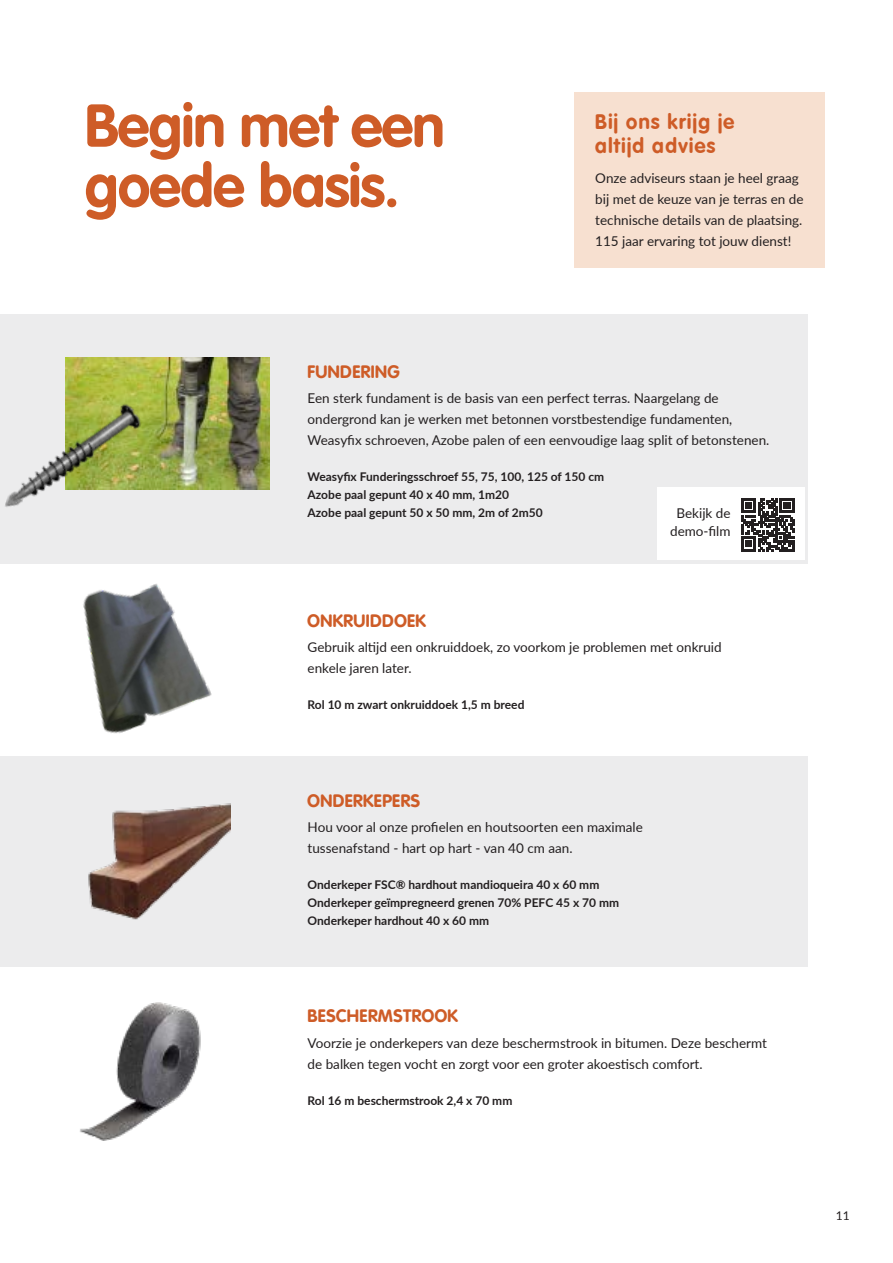
<style>
.page{position:relative;width:893px;height:1263px;background:#fff}
.page>*{position:absolute;margin:0;border:0;box-sizing:border-box;transform-origin:0 0}
.t1{font:700 60px/60px "Vag Rounded";color:#ce5c27}
.t2{font:700 21px/24px "Vag Rounded";letter-spacing:.07em;color:#ce5c27}
.t3{font:700 18px "Vag Rounded";letter-spacing:.025em;color:#ce5c27}
.t4{font:13.5px/21px "Lato";color:#231f20}
.t5{font:700 12px/18px "Lato";color:#231f20}
.t6{font:12px "Lato";color:#231f20}
</style>
<div class="page">
<div style="left:0;top:756px;width:808px;height:210px;background:#ececed"></div>
<div style="left:0;top:315px;width:808px;height:249px;background:#ececed"></div>
<img style="left:88px;top:803px;width:143px;height:117px">
<img style="left:80px;top:1002px;width:121px;height:139px">
<img style="left:83px;top:583px;width:129px;height:151px">
<div style="left:574px;top:92px;width:251px;height:175px;background:#f7e0d0"></div>
<img style="left:66px;top:357px;width:203px;height:132px">
<img style="left:5px;top:377px;width:145px;height:130px">
<div style="left:657px;top:487px;width:147px;height:73px;background:#fff"></div>
<svg style="left:741px;top:498px;width:53px;height:53px"></svg>
<h1 class="t1" style="left:85px;top:95px;width:361px">Begin met een goede basis.</h1>
<h2 class="t2" style="left:595px;top:110px;width:140px">Bij ons krijg je altijd advies</h2>
<p class="t4" style="left:595px;top:167px;width:210px">Onze adviseurs staan je heel graag bij met de keuze van je terras en de technische details van de plaatsing.<br>115 jaar ervaring tot jouw dienst!</p>
<h3 class="t3" style="left:308px;top:361px;width:94px">FUNDERING</h3>
<p class="t4" style="left:308px;top:387px;width:463px">Een sterk fundament is de basis van een perfect terras. Naargelang de ondergrond kan je werken met betonnen vorstbestendige fundamenten,<br>Weasyfix schroeven, Azobe palen of een eenvoudige laag split of betonstenen.</p>
<p class="t5" style="left:308px;top:467px;width:298px">Weasyfix Funderingsschroef 55, 75, 100, 125 of 150 cm<br>Azobe paal gepunt 40 x 40 mm, 1m20<br>Azobe paal gepunt 50 x 50 mm, 2m of 2m50</p>
<p class="t4" style="left:670px;top:504px;width:62px;line-height:18px;text-align:center">Bekijk de demo-film</p>
<h3 class="t3" style="left:308px;top:610px;width:120px">ONKRUIDDOEK</h3>
<p class="t4" style="left:308px;top:636px;width:416px">Gebruik altijd een onkruiddoek, zo voorkom je problemen met onkruid enkele jaren later.</p>
<p class="t5" style="left:308px;top:695px;width:218px">Rol 10 m zwart onkruiddoek 1,5 m breed</p>
<h3 class="t3" style="left:308px;top:790px;width:114px">ONDERKEPERS</h3>
<p class="t4" style="left:308px;top:816px;width:337px">Hou voor al onze profielen en houtsoorten een maximale tussenafstand - hart op hart - van 40 cm aan.</p>
<p class="t5" style="left:308px;top:875px;width:313px">Onderkeper FSC® hardhout mandioqueira 40 x 60 mm<br>Onderkeper geïmpregneerd grenen 70% PEFC 45 x 70 mm<br>Onderkeper hardhout 40 x 60 mm</p>
<h3 class="t3" style="left:308px;top:1006px;width:152px">BESCHERMSTROOK</h3>
<p class="t4" style="left:308px;top:1032px;width:461px">Voorzie je onderkepers van deze beschermstrook in bitumen. Deze beschermt de balken tegen vocht en zorgt voor een groter akoestisch comfort.</p>
<p class="t5" style="left:308px;top:1091px;width:206px">Rol 16 m beschermstrook 2,4 x 70 mm</p>
<p class="t6" style="left:836px;top:1207px;width:15px">11</p>
</div>
